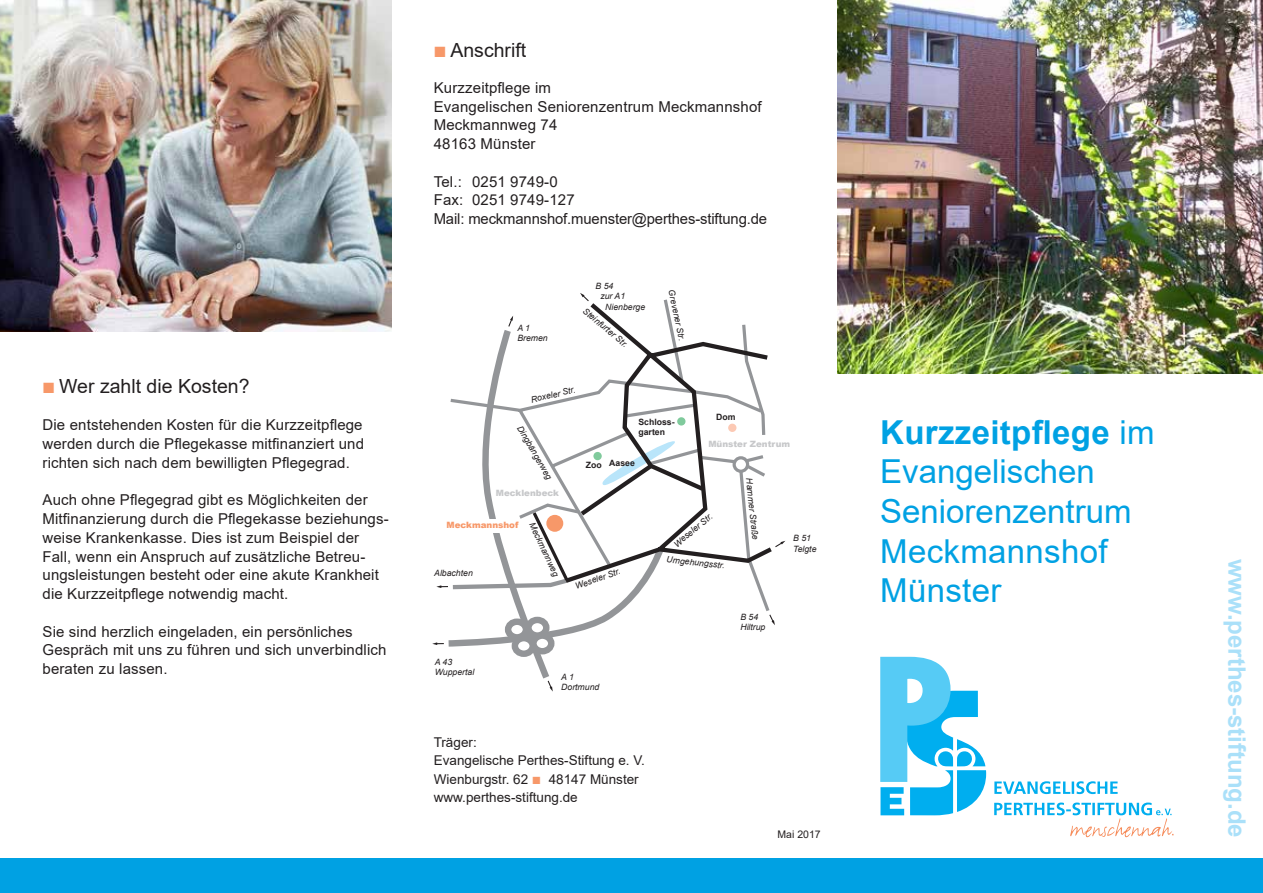
<style>
.page{position:relative;width:1263px;height:893px;background:#fff}
.page>*{position:absolute;margin:0;border:0;box-sizing:border-box;transform-origin:0 0}
.t1{font:33px/39.6px "Arial";color:#00a1e3}
.t2{font:700 24px "Arial";color:#aae0f9}
.t3{font:19.5px "Arial";color:#231f20}
.t4{font:15px/18.8px "Arial";letter-spacing:.01em;color:#231f20}
.t5{font:15px/18.8px "Arial";letter-spacing:-.01em;color:#231f20}
.t6{font:13.5px/18.3px "Arial";color:#231f20}
.t7{font:10.5px "Arial";color:#231f20}
.t8{font:italic 8.7px/10.4px "Arial";color:#231f20}
.t9{font:900 8.7px "Arial";color:#c7c8ca}
.t10{font:700 8.7px/10.4px "Arial";color:#231f20}
.t11{font:900 8.7px "Arial";color:#f79869}
.s1{font-family:"European Pi Three";font-size:15px;color:#f79869}
.s2{font-family:"European Pi Three";font-size:10.5px;color:#f79869}
.s3{font-weight:700}
</style>
<div class="page">
<img style="left:838px;top:0;width:425px;height:374px">
<img style="left:0;top:0;width:391px;height:332px">
<svg style="left:880px;top:657px;width:106px;height:158px"></svg>
<svg style="left:994px;top:781px;width:123px;height:13px"></svg>
<svg style="left:994px;top:802px;width:180px;height:36px"></svg>
<div style="left:0;top:859px;width:1263px;height:34px;background:#00a1e3"></div>
<svg style="left:586px;top:299px;width:186px;height:287px"></svg>
<svg style="left:432px;top:316px;width:276px;height:376px"></svg>
<svg style="left:775px;top:541px;width:10px;height:7px"></svg>
<svg style="left:769px;top:614px;width:6px;height:11px"></svg>
<div style="left:480px;top:519px;width:26px;height:14px;background:#fff"></div>
<h3 class="t3" style="left:43px;top:372px;width:209px"><span class="s1">L</span> Wer zahlt die Kosten?</h3>
<p class="t4" style="left:43px;top:416px;width:323px;text-align:justify">Die entstehenden Kosten für die Kurzzeitpflege werden durch die Pflegekasse mitfinanziert und richten sich nach dem bewilligten Pflegegrad.</p>
<p class="t4" style="left:43px;top:491px;width:348px">Auch ohne Pflegegrad gibt es Möglichkeiten der Mitfinanzierung durch die Pflegekasse beziehungs&shy;weise Krankenkasse. Dies ist zum Beispiel der Fall, wenn ein Anspruch auf zusätzliche Betreu&shy;ungsleistungen besteht oder eine akute Krankheit die Kurzzeitpflege notwendig macht.</p>
<p class="t4" style="left:43px;top:622px;width:346px">Sie sind herzlich eingeladen, ein persönliches<br>Gespräch mit uns zu führen und sich unverbindlich beraten zu lassen.</p>
<h3 class="t3" style="left:434px;top:36px;width:94px"><span class="s1">L</span> Anschrift</h3>
<p class="t4" style="left:434px;top:78px;width:329px">Kurzzeitpflege im<br>Evangelischen Seniorenzentrum Meckmannshof<br>Meckmannweg 74<br>48163 Münster</p>
<p class="t5" style="left:434px;top:172px;width:335px">Tel.: 0251 9749-0<br>Fax: 0251 9749-127<br>Mail: meckmannshof.muenster@perthes-stiftung.de</p>
<p class="t8" style="left:517px;top:323px;width:32px">A 1<br>Bremen</p>
<p class="t8" style="left:595px;top:281px;width:19px">B 54</p>
<p class="t8" style="left:600px;top:291px;width:26px">zur A1</p>
<p class="t8" style="left:605px;top:301px;width:42px">Nienberge</p>
<p class="t8" style="left:587px;top:306px;width:57px;rotate:40deg">Steinfurter Str.</p>
<p class="t8" style="left:676px;top:289px;width:53px;rotate:78deg">Grevener Str.</p>
<p class="t8" style="left:530px;top:395px;width:47px;rotate:-13deg">Roxeler Str.</p>
<p class="t8" style="left:524px;top:423px;width:62px;rotate:60deg">Dingbängerweg</p>
<p class="t10" style="left:716px;top:411px;width:21px">Dom</p>
<p class="t10" style="left:638px;top:417px;width:38px">Schloss&shy;garten</p>
<p class="t9" style="left:708px;top:437px;width:83px">Münster Zentrum</p>
<p class="t10" style="left:586px;top:457px;width:51px">Zoo Aasee</p>
<p class="t8" style="left:754px;top:478px;width:63px;rotate:84deg">Hammer Straße</p>
<p class="t9" style="left:496px;top:486px;width:64px">Mecklenbeck</p>
<p class="t8" style="left:672px;top:541px;width:49px;rotate:-40deg">Weseler Str.</p>
<p class="t8" style="left:667px;top:554px;width:60px;rotate:6deg">Umgehungsstr.</p>
<p class="t8" style="left:536px;top:521px;width:60px;rotate:65deg">Meckmannweg</p>
<p class="t11" style="left:447px;top:519px;width:73px">Meckmannshof</p>
<p class="t8" style="left:793px;top:533px;width:25px">B 51<br>Telgte</p>
<p class="t8" style="left:574px;top:581px;width:49px;rotate:-19deg">Weseler Str.</p>
<p class="t8" style="left:434px;top:568px;width:40px">Albachten</p>
<p class="t8" style="left:435px;top:657px;width:41px">A 43<br>Wuppertal</p>
<p class="t8" style="left:561px;top:671px;width:40px">A 1<br>Dortmund</p>
<p class="t6" style="left:434px;top:733px;width:213px">Träger:<br>Evangelische Perthes-Stiftung e. V.<br>Wienburgstr. 62 <span class="s2">L</span> 48147 Münster www.perthes-stiftung.de</p>
<p class="t8" style="left:740px;top:611px;width:27px">B 54<br>Hiltrup</p>
<p class="t7" style="left:777px;top:827px;width:45px">Mai 2017</p>
<h1 class="t1" style="left:880px;top:412px;width:276px"><span class="s3">Kurzzeitpflege</span> im<br>Evangelischen<br>Seniorenzentrum<br>Meckmannshof<br>Münster</h1>
<h2 class="t2" style="left:1254px;top:559px;width:281px;rotate:90deg">www.perthes-stiftung.de</h2>
</div>
